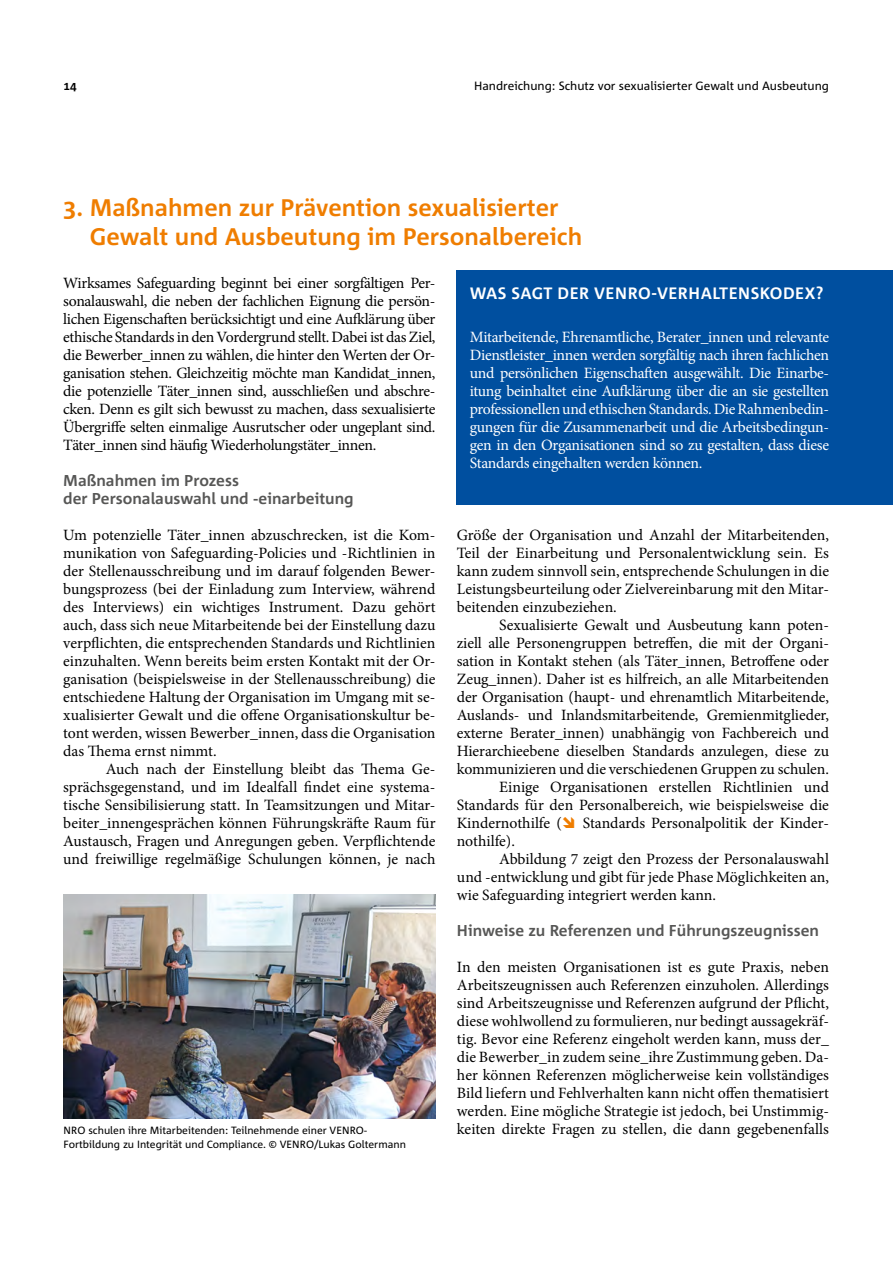
<style>
.page{position:relative;width:893px;height:1263px;background:#fff}
.page>*{position:absolute;margin:0;border:0;box-sizing:border-box;transform-origin:0 0}
.t1{font:700 24px/28.5px "Corpid Office C1";color:#ef7d00}
.t2{font:700 16.5px "Corpid Office C1";letter-spacing:.03em;color:#fff}
.t3{font:15.75px/18px "Minion Pro";letter-spacing:-.005em;color:#000;text-align:justify}
.t4{font:15.75px/18px "Minion Pro";letter-spacing:-.025em;color:#fff;text-align:justify}
.t5{font:700 15.75px/18px "Corpid Office C1";color:#575756}
.t6{font:12px "Corpid Office C1";color:#000}
.t7{font:700 12px "Corpid Office C1";color:#000}
.t8{font:10.5px "Corpid Office C1";color:#000}
</style>
<div class="page">
<img style="left:64px;top:894px;width:372px;height:224px">
<div style="left:457px;top:270px;width:436px;height:234px;background:#004f9f"></div>
<p class="t7" style="left:64px;top:78px;width:15px">14</p>
<p class="t6" style="left:474px;top:78px;width:356px">Handreichung: Schutz vor sexualisierter Gewalt und Ausbeutung</p>
<h1 class="t1" style="left:90px;top:193px;width:494px;text-indent:-26px">3. Maßnahmen zur Prävention sexualisierter<br>Gewalt und Ausbeutung im Personalbereich</h1>
<p class="t3" style="left:63px;top:274px;width:374px">Wirksames Safeguarding beginnt bei einer sorgfältigen Per&shy;sonalauswahl, die neben der fachlichen Eignung die persön&shy;lichen Eigenschaften berücksichtigt und eine Aufklärung über ethische Standards in den Vordergrund stellt. Dabei ist das Ziel, die Bewerber_innen zu wählen, die hinter den Werten der Or&shy;ganisation stehen. Gleichzeitig möchte man Kandidat_innen, die potenzielle Täter_innen sind, ausschließen und abschre&shy;cken. Denn es gilt sich bewusst zu machen, dass sexualisierte Übergriffe selten einmalige Ausrutscher oder ungeplant sind.<br>Täter_innen sind häufig Wiederholungstäter_innen.</p>
<p class="t5" style="left:63px;top:471px;width:292px">Maßnahmen im Prozess<br>der Personalauswahl und -einarbeitung</p>
<p class="t3" style="left:63px;top:526px;width:374px">Um potenzielle Täter_innen abzuschrecken, ist die Kom&shy;munikation von Safeguarding-Policies und -Richtlinien in der Stellenausschreibung und im darauf folgenden Bewer&shy;bungsprozess (bei der Einladung zum Interview, während des Interviews) ein wichtiges Instrument. Dazu gehört auch, dass sich neue Mitarbeitende bei der Einstellung dazu verpflichten, die entsprechenden Standards und Richtlinien einzuhalten. Wenn bereits beim ersten Kontakt mit der Or&shy;ganisation (beispielsweise in der Stellenausschreibung) die entschiedene Haltung der Organisation im Umgang mit se&shy;xualisierter Gewalt und die offene Organisationskultur be&shy;tont werden, wissen Bewerber_innen, dass die Organisation das Thema ernst nimmt.</p>
<p class="t3" style="left:63px;top:760px;width:374px;text-indent:43px">Auch nach der Einstellung bleibt das Thema Ge&shy;sprächsgegenstand, und im Idealfall findet eine systema&shy;tische Sensibilisierung statt. In Teamsitzungen und Mitar&shy;beiter_innengesprächen können Führungskräfte Raum für Austausch, Fragen und Anregungen geben. Verpflichtende und freiwillige regelmäßige Schulungen können, je nach</p>
<p class="t2" style="left:470px;top:283px;width:355px">WAS SAGT DER VENRO-VERHALTENSKODEX?</p>
<p class="t4" style="left:470px;top:328px;width:361px">Mitarbeitende, Ehrenamtliche, Berater_innen und relevante Dienstleister_innen werden sorgfältig nach ihren fachlichen und persönlichen Eigenschaften ausgewählt. Die Einarbe&shy;itung beinhaltet eine Aufklärung über die an sie gestellten professionellen und ethischen Standards. Die Rahmenbedin&shy;gungen für die Zusammenarbeit und die Arbeitsbedingun&shy;gen in den Organisationen sind so zu gestalten, dass diese Standards eingehalten werden können.</p>
<p class="t3" style="left:457px;top:526px;width:374px">Größe der Organisation und Anzahl der Mitarbeitenden, Teil der Einarbeitung und Personalentwicklung sein. Es kann zudem sinnvoll sein, entsprechende Schulungen in die Leistungsbeurteilung oder Zielvereinbarung mit den Mitar&shy;beitenden einzubeziehen.</p>
<p class="t3" style="left:499px;top:616px;width:331px">Sexualisierte Gewalt und Ausbeutung kann poten-</p>
<p class="t3" style="left:457px;top:634px;width:374px">ziell alle Personengruppen betreffen, die mit der Organi-</p>
<p class="t3" style="left:457px;top:652px;width:374px">sation in Kontakt stehen (als Täter_innen, Betroffene oder</p>
<p class="t3" style="left:457px;top:670px;width:374px">Zeug_innen). Daher ist es hilfreich, an alle Mitarbeitenden</p>
<p class="t3" style="left:457px;top:688px;width:374px">der Organisation (haupt- und ehrenamtlich Mitarbeitende,</p>
<p class="t3" style="left:457px;top:706px;width:374px">Auslands- und Inlandsmitarbeitende, Gremienmitglieder,</p>
<p class="t3" style="left:457px;top:724px;width:374px">externe Berater_innen) unabhängig von Fachbereich und</p>
<p class="t3" style="left:457px;top:742px;width:374px">Hierarchieebene dieselben Standards anzulegen, diese zu</p>
<p class="t3" style="left:457px;top:760px;width:374px">kommunizieren und die verschiedenen Gruppen zu schulen.</p>
<p class="t3" style="left:499px;top:778px;width:331px">Einige Organisationen erstellen Richtlinien und</p>
<p class="t3" style="left:457px;top:796px;width:374px">Standards für den Personalbereich, wie beispielsweise die</p>
<p class="t3" style="left:457px;top:814px;width:107px">Kindernothilfe (</p>
<p class="t3" style="left:583px;top:814px;width:248px">Standards Personalpolitik der Kinder-</p>
<p class="t3" style="left:457px;top:832px;width:60px">nothilfe).</p>
<p class="t3" style="left:499px;top:850px;width:331px">Abbildung 7 zeigt den Prozess der Personalauswahl</p>
<p class="t3" style="left:457px;top:868px;width:373px">und -entwicklung und gibt für jede Phase Möglichkeiten an,</p>
<p class="t3" style="left:457px;top:886px;width:261px">wie Safeguarding integriert werden kann.</p>
<p class="t5" style="left:457px;top:921px;width:364px">Hinweise zu Referenzen und Führungszeugnissen</p>
<p class="t3" style="left:457px;top:958px;width:374px">In den meisten Organisationen ist es gute Praxis, neben Arbeitszeugnissen auch Referenzen einzuholen. Allerdings sind Arbeitszeugnisse und Referenzen aufgrund der Pflicht, diese wohlwollend zu formulieren, nur bedingt aussagekräf&shy;tig. Bevor eine Referenz eingeholt werden kann, muss der_ die Bewerber_in zudem seine_ihre Zustimmung geben. Da&shy;her können Referenzen möglicherweise kein vollständiges Bild liefern und Fehlverhalten kann nicht offen thematisiert werden. Eine mögliche Strategie ist jedoch, bei Unstimmig-</p>
<p class="t8" style="left:64px;top:1124px;width:305px">NRO schulen ihre Mitarbeitenden: Teilnehmende einer VENRO-</p>
<p class="t3" style="left:457px;top:1120px;width:374px">keiten direkte Fragen zu stellen, die dann gegebenenfalls</p>
<p class="t8" style="left:64px;top:1137px;width:344px">Fortbildung zu Integrität und Compliance. © VENRO/Lukas Goltermann</p>
</div>
